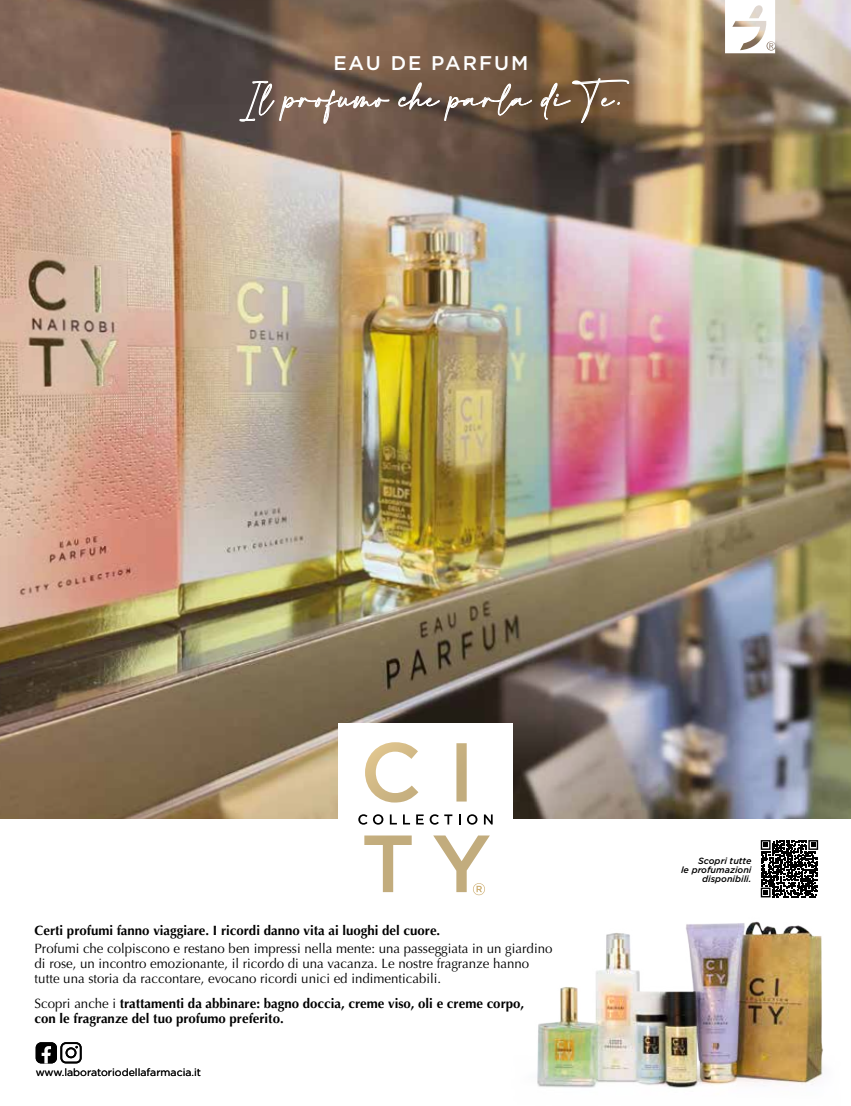
<style>
.page{position:relative;width:851px;height:1106px;background:#fff}
.page>*{position:absolute;margin:0;border:0;box-sizing:border-box;transform-origin:0 0}
.t1{font:22.5px "Amalfi Coast";letter-spacing:.05em;color:#fff}
.t2{font:500 19.8px "Gotham HTF";letter-spacing:.1em;color:#fff}
.t3{font:13.5px/15px "Optima";color:#000}
.t4{font:700 13.5px/15px "Optima";color:#000}
.t5{font:10.5px "Gotham HTF";color:#000}
.t6{font:italic 500 9px/9px "Gotham HTF";color:#000;text-align:right}
.s1{font-weight:400}
</style>
<div class="page">
<img style="left:0;top:0;width:850px;height:818px">
<svg style="left:760px;top:840px;width:58px;height:13px"></svg>
<div style="left:36px;top:1042px;width:21px;height:21px;background:#000;border-radius:6px"></div>
<svg style="left:42px;top:1046px;width:9px;height:17px"></svg>
<svg style="left:60px;top:1042px;width:22px;height:21px"></svg>
<div style="left:338px;top:723px;width:174px;height:191px;background:#fff"></div>
<svg style="left:358px;top:742px;width:134px;height:153px"></svg>
<svg style="left:725px;top:0;width:50px;height:53px"></svg>
<img style="left:537px;top:853px;width:286px;height:235px">
<h2 class="t2" style="left:333px;top:52px;width:196px">EAU DE PARFUM</h2>
<h1 class="t1" style="left:240px;top:86px;width:398px">Il profumo che parla di Te.</h1>
<p class="t4" style="left:35px;top:922px;width:407px">Certi profumi fanno viaggiare. I ricordi danno vita ai luoghi del cuore.</p>
<p class="t3" style="left:35px;top:940px;width:519px">Profumi che colpiscono e restano ben impressi nella mente: una passeggiata in un giardino di rose, un incontro emozionante, il ricordo di una vacanza. Le nostre fragranze hanno tutte una storia da raccontare, evocano ricordi unici ed indimenticabili.</p>
<p class="t4" style="left:35px;top:996px;width:491px"><span class="s1">Scopri anche i</span> trattamenti da abbinare: bagno doccia, creme viso, oli e creme corpo, con le fragranze del tuo profumo preferito.</p>
<p class="t5" style="left:36px;top:1066px;width:167px">www.laboratoriodellafarmacia.it</p>
<p class="t6" style="left:681px;top:856px;width:72px">Scopri tutte<br>le profumazioni disponibili.</p>
</div>
